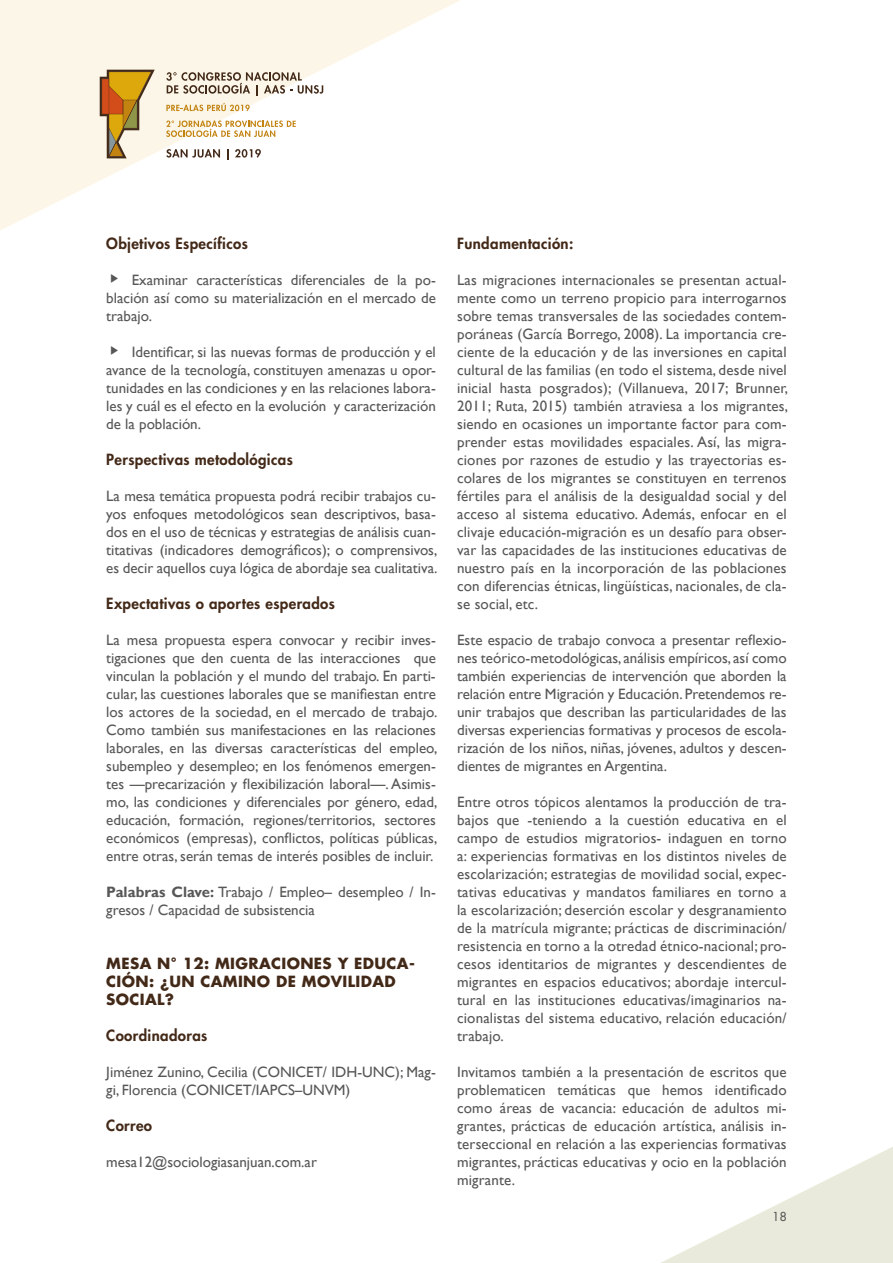
<style>
.page{position:relative;width:893px;height:1263px;background:#fff}
.page>*{position:absolute;margin:0;border:0;box-sizing:border-box;transform-origin:0 0}
.t1{font:15px/18px "Gill Sans";color:#575756;text-align:justify}
.t2{font:800 15px "Futura Std";letter-spacing:.025em;color:#432918}
.t3{font:700 15px/18px "Futura Std";letter-spacing:.025em;color:#432918}
.t4{font:500 12px "Futura Std";color:#575756}
.s1{font-family:"Material Design Iconic Font"}
.s2{font-weight:700}
</style>
<div class="page">
<svg style="left:0;top:0;width:460px;height:230px"></svg>
<svg style="left:100px;top:70px;width:55px;height:88px;background:#cca86d"></svg>
<svg style="left:166px;top:72px;width:157px;height:24px;background:#cbc1b4"></svg>
<svg style="left:166px;top:149px;width:54px;height:9px"></svg>
<svg style="left:235px;top:149px;width:26px;height:9px"></svg>
<svg style="left:166px;top:103px;width:84px;height:8px"></svg>
<svg style="left:166px;top:120px;width:130px;height:17px"></svg>
<svg style="left:661px;top:1147px;width:232px;height:116px"></svg>
<p class="t2" style="left:106px;top:234px;width:143px">Objetivos Específicos</p>
<p class="t1" style="left:106px;top:271px;width:331px"><span class="s1">½</span> Examinar características diferenciales de la po&shy;blación así como su materialización en el mercado de trabajo.</p>
<p class="t1" style="left:106px;top:343px;width:331px"><span class="s1">½</span> Identificar, si las nuevas formas de producción y el avance de la tecnología, constituyen amenazas u opor&shy;tunidades en las condiciones y en las relaciones labora&shy;les y cuál es el efecto en la evolución y caracterización de la población.</p>
<p class="t2" style="left:106px;top:450px;width:188px">Perspectivas metodológicas</p>
<p class="t1" style="left:106px;top:487px;width:333px">La mesa temática propuesta podrá recibir trabajos cu&shy;yos enfoques metodológicos sean descriptivos, basa&shy;dos en el uso de técnicas y estrategias de análisis cuan&shy;titativas (indicadores demográficos); o comprensivos, es decir aquellos cuya lógica de abordaje sea cualitativa.</p>
<p class="t2" style="left:106px;top:594px;width:230px">Expectativas o aportes esperados</p>
<p class="t1" style="left:106px;top:631px;width:333px">La mesa propuesta espera convocar y recibir inves&shy;tigaciones que den cuenta de las interacciones que vinculan la población y el mundo del trabajo. En parti&shy;cular, las cuestiones laborales que se manifiestan entre los actores de la sociedad, en el mercado de trabajo.<br>Como también sus manifestaciones en las relaciones laborales, en las diversas características del empleo, subempleo y desempleo; en los fenómenos emergen&shy;tes —precarización y flexibilización laboral—. Asimis&shy;mo, las condiciones y diferenciales por género, edad, educación, formación, regiones/territorios, sectores económicos (empresas), conflictos, políticas públicas, entre otras, serán temas de interés posibles de incluir.</p>
<p class="t1" style="left:106px;top:883px;width:331px"><span class="s2">Palabras Clave:</span> Trabajo / Empleo– desempleo / In&shy;gresos / Capacidad de subsistencia</p>
<p class="t3" style="left:106px;top:954px;width:310px">MESA N° 12: MIGRACIONES Y EDUCA-<br>CIÓN: ¿UN CAMINO DE MOVILIDAD<br>SOCIAL?</p>
<p class="t2" style="left:106px;top:1026px;width:103px">Coordinadoras</p>
<p class="t1" style="left:106px;top:1063px;width:331px">Jiménez Zunino, Cecilia (CONICET/ IDH-UNC); Mag&shy;gi, Florencia (CONICET/IAPCS–UNVM)</p>
<p class="t2" style="left:106px;top:1116px;width:47px">Correo</p>
<p class="t1" style="left:106px;top:1153px;width:212px">mesa12@sociologiasanjuan.com.ar</p>
<p class="t2" style="left:457px;top:234px;width:118px">Fundamentación:</p>
<p class="t1" style="left:457px;top:271px;width:333px">Las migraciones internacionales se presentan actual&shy;mente como un terreno propicio para interrogarnos sobre temas transversales de las sociedades contem&shy;poráneas (García Borrego, 2008). La importancia cre&shy;ciente de la educación y de las inversiones en capital cultural de las familias (en todo el sistema, desde nivel inicial hasta posgrados); (Villanueva, 2017; Brunner, 2011; Ruta, 2015) también atraviesa a los migrantes, siendo en ocasiones un importante factor para com&shy;prender estas movilidades espaciales. Así, las migra&shy;ciones por razones de estudio y las trayectorias es&shy;colares de los migrantes se constituyen en terrenos fértiles para el análisis de la desigualdad social y del acceso al sistema educativo. Además, enfocar en el clivaje educación-migración es un desafío para obser&shy;var las capacidades de las instituciones educativas de nuestro país en la incorporación de las poblaciones con diferencias étnicas, lingüísticas, nacionales, de cla&shy;se social, etc.</p>
<p class="t1" style="left:457px;top:631px;width:331px">Este espacio de trabajo convoca a presentar reflexio&shy;nes teórico-metodológicas, análisis empíricos, así como también experiencias de intervención que aborden la relación entre Migración y Educación. Pretendemos re&shy;unir trabajos que describan las particularidades de las diversas experiencias formativas y procesos de escola&shy;rización de los niños, niñas, jóvenes, adultos y descen&shy;dientes de migrantes en Argentina.</p>
<p class="t1" style="left:457px;top:793px;width:331px">Entre otros tópicos alentamos la producción de tra&shy;bajos que -teniendo a la cuestión educativa en el campo de estudios migratorios- indaguen en torno a: experiencias formativas en los distintos niveles de escolarización; estrategias de movilidad social, expec&shy;tativas educativas y mandatos familiares en torno a la escolarización; deserción escolar y desgranamiento de la matrícula migrante; prácticas de discriminación/ resistencia en torno a la otredad étnico-nacional; pro&shy;cesos identitarios de migrantes y descendientes de migrantes en espacios educativos; abordaje intercul&shy;tural en las instituciones educativas/imaginarios na&shy;cionalistas del sistema educativo, relación educación/ trabajo.</p>
<p class="t1" style="left:457px;top:1063px;width:331px">Invitamos también a la presentación de escritos que problematicen temáticas que hemos identificado como áreas de vacancia: educación de adultos mi&shy;grantes, prácticas de educación artística, análisis in&shy;terseccional en relación a las experiencias formativas migrantes, prácticas educativas y ocio en la población migrante.</p>
<p class="t4" style="left:772px;top:1209px;width:16px">18</p>
</div>
